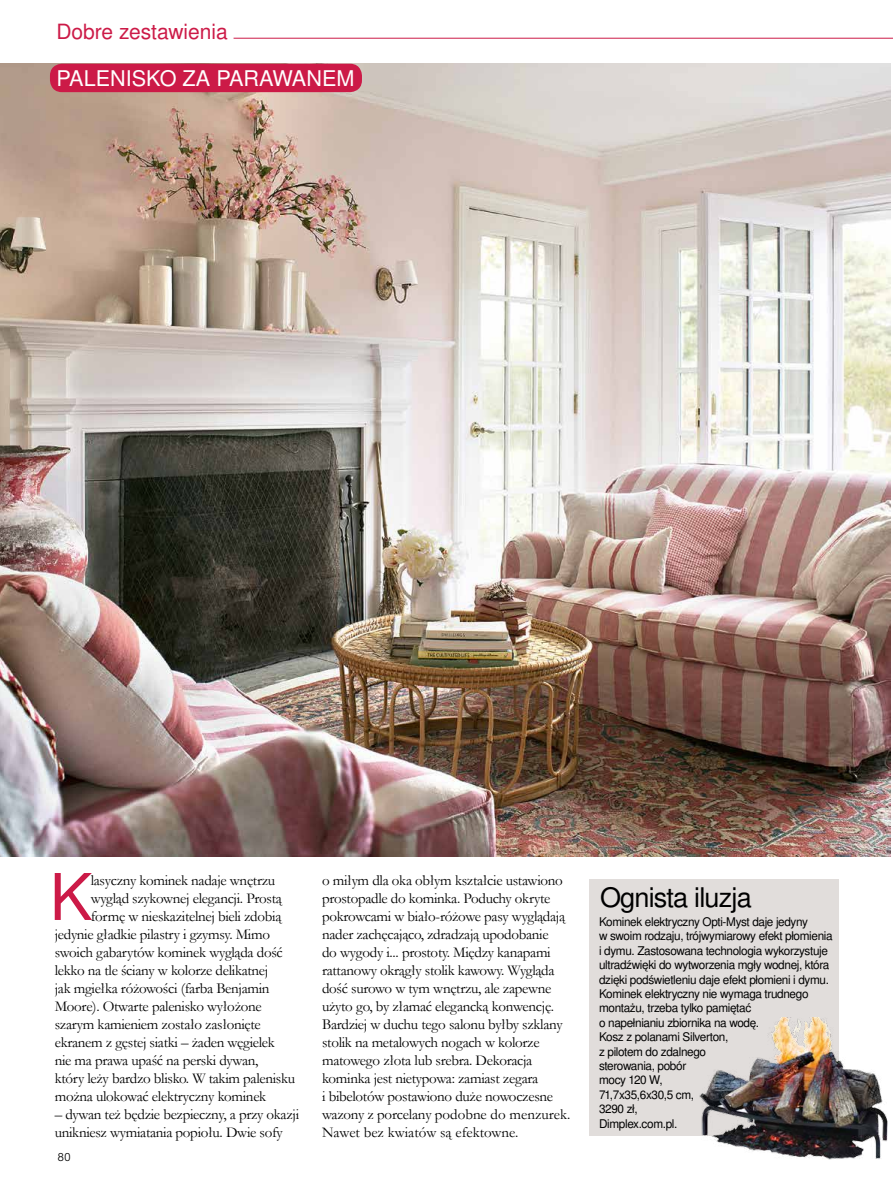
<style>
.page{position:relative;width:893px;height:1191px;background:#fff}
.page>*{position:absolute;margin:0;border:0;box-sizing:border-box;transform-origin:0 0}
.t1{font:64.35px "Nimbus San LOT";color:#cc1a47}
.t2{font:27.15px "Nimbus San LOT";letter-spacing:-.03em;color:#000}
.t3{font:21.6px "Nimbus San LOT";color:#fff}
.t4{font:21px "Nimbus San LOT";color:#cc1a47}
.t5{font:15px/18px "Garamond";letter-spacing:-.02em;color:#000}
.t6{font:12px/14.4px "Nimbus San LOT";letter-spacing:-.03em;color:#000}
.t7{font:300 12px "Nimbus San TOT";color:#000}
</style>
<div class="page">
<div style="left:589px;top:879px;width:250px;height:256px;background:#e1dddb"></div>
<img style="left:0;top:64px;width:891px;height:792px">
<hr style="left:234px;top:38px;width:659px;height:1px;background:#cc1a47">
<div style="left:50px;top:64px;width:312px;height:28px;background:#cc1a47;border-radius:12px"></div>
<img style="left:697px;top:1017px;width:191px;height:143px">
<h3 class="t4" style="left:56px;top:18px;width:173px">Dobre zestawienia</h3>
<h3 class="t3" style="left:57px;top:65px;width:299px">PALENISKO ZA PARAWANEM</h3>
<h1 class="t1" style="left:50px;top:858px;width:44px">K</h1>
<p class="t5" style="left:91px;top:870px;width:186px">lasyczny kominek nadaje wnętrzu</p>
<p class="t5" style="left:91px;top:888px;width:193px">wygląd szykownej elegancji. Prostą</p>
<p class="t5" style="left:91px;top:906px;width:192px">formę w nieskazitelnej bieli zdobią</p>
<p class="t5" style="left:55px;top:924px;width:217px">jedynie gładkie pilastry i gzymsy. Mimo</p>
<p class="t5" style="left:55px;top:942px;width:230px">swoich gabarytów kominek wygląda dość</p>
<p class="t5" style="left:55px;top:960px;width:215px">lekko na tle ściany w kolorze delikatnej</p>
<p class="t5" style="left:55px;top:978px;width:216px">jak mgiełka różowości (farba Benjamin</p>
<p class="t5" style="left:55px;top:996px;width:208px">Moore). Otwarte palenisko wyłożone</p>
<p class="t5" style="left:55px;top:1014px;width:208px">szarym kamieniem zostało zasłonięte</p>
<p class="t5" style="left:55px;top:1032px;width:222px">ekranem z gęstej siatki – żaden węgielek</p>
<p class="t5" style="left:55px;top:1050px;width:205px">nie ma prawa upaść na perski dywan,</p>
<p class="t5" style="left:55px;top:1068px;width:242px">który leży bardzo blisko. W takim palenisku</p>
<p class="t5" style="left:55px;top:1086px;width:213px">można ulokować elektryczny kominek</p>
<p class="t5" style="left:55px;top:1104px;width:246px">– dywan też będzie bezpieczny, a przy okazji unikniesz wymiatania popiołu. Dwie sofy</p>
<p class="t7" style="left:57px;top:1150px;width:15px">80</p>
<p class="t5" style="left:322px;top:870px;width:250px">o miłym dla oka obłym kształcie ustawiono prostopadle do kominka. Poduchy okryte pokrowcami w biało-różowe pasy wyglądają nader zachęcająco, zdradzają upodobanie<br>do wygody i... prostoty. Między kanapami rattanowy okrągły stolik kawowy. Wygląda dość surowo w tym wnętrzu, ale zapewne użyto go, by złamać elegancką konwencję.<br>Bardziej w duchu tego salonu byłby szklany stolik na metalowych nogach w kolorze matowego złota lub srebra. Dekoracja kominka jest nietypowa: zamiast zegara<br>i bibelotów postawiono duże nowoczesne wazony z porcelany podobne do menzurek.<br>Nawet bez kwiatów są efektowne.</p>
<h2 class="t2" style="left:600px;top:881px;width:153px">Ognista iluzja</h2>
<p class="t6" style="left:599px;top:914px;width:235px">Kominek elektryczny Opti-Myst daje jedyny<br>w swoim rodzaju, trójwymiarowy efekt płomienia i dymu. Zastosowana technologia wykorzystuje ultradźwięki do wytworzenia mgły wodnej, która dzięki podświetleniu daje efekt płomieni i dymu.<br>Kominek elektryczny nie wymaga trudnego montażu, trzeba tylko pamiętać<br>o napełnianiu zbiornika na wodę.<br>Kosz z polanami Silverton,<br>z pilotem do zdalnego<br>sterowania, pobór<br>mocy 120 W,<br>71,7x35,6x30,5 cm,<br>3290 zł,<br>Dimplex.com.pl.</p>
</div>
